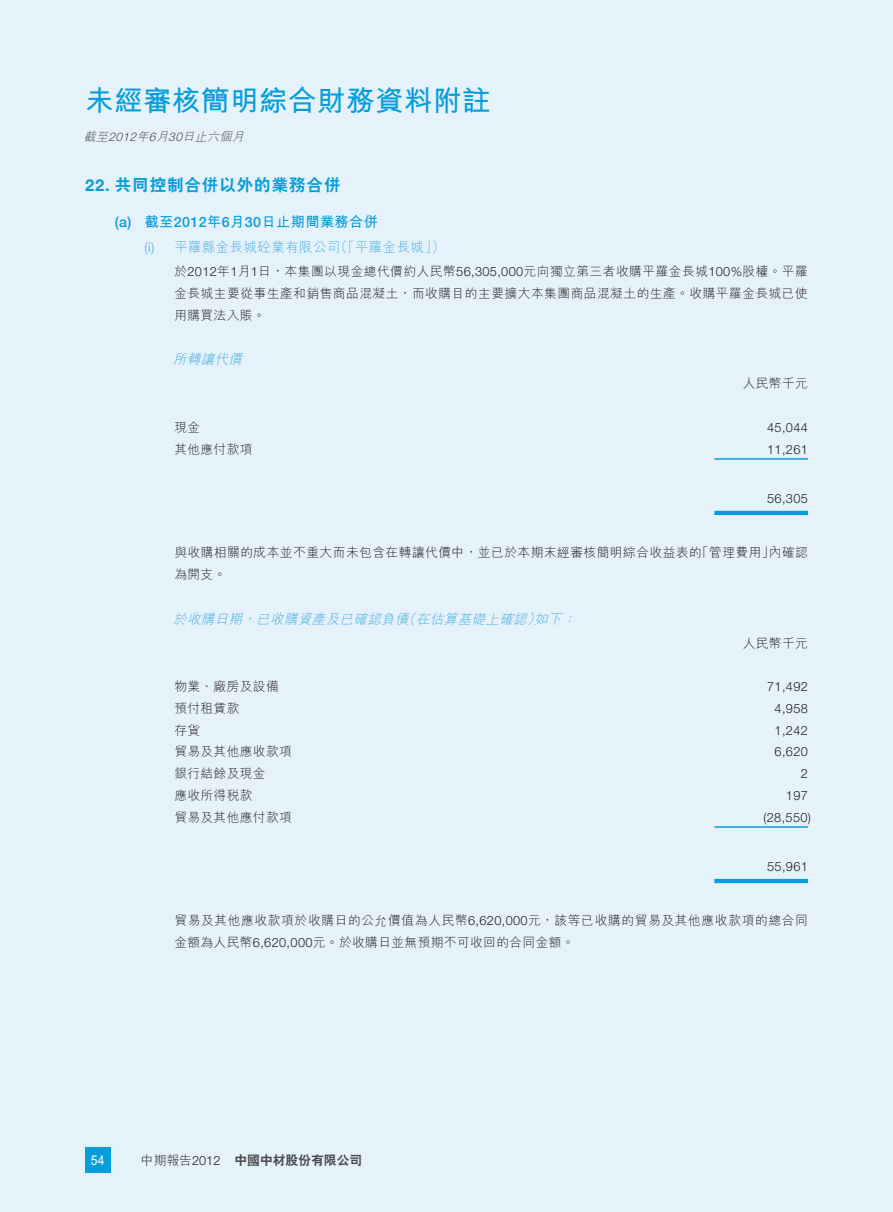
<style>
.page{position:relative;width:893px;height:1212px;background:#e6f2fa}
.page>*{position:absolute;margin:0;border:0;box-sizing:border-box;transform-origin:0 0}
.t1{font:700 28.5px "M Hei HK";letter-spacing:.02em;color:#069ddc}
.t2{font:800 16.5px "C Hei 2 HK";letter-spacing:.055em;color:#069ddc}
.t3{font:700 14.25px "M Hei HK";letter-spacing:.03em;color:#069ddc}
.t4{font:italic 300 13.5px "M Hei HK";color:#46afe3}
.t5{font:300 13.5px "M Hei HK";letter-spacing:.03em;color:#46afe3}
.t6{font:700 13.5px "M Hei HK";color:#fff;scale:.9 1}
.t7{font:300 12.75px/21.8px "M Hei HK";letter-spacing:.035em;color:#231f20}
.t8{font:300 12.75px "Helvetica Neue LT Std";letter-spacing:.03em;color:#231f20}
.t9{font:800 12.75px "C Hei 2 HK";letter-spacing:.005em;color:#4b4c4d}
.t10{font:italic 300 12px "M Hei HK";color:#4b4c4d}
.s1{font-family:"Helvetica Neue LT Std"}
.s2{font-family:"Helvetica Neue LT Std";font-weight:700}
.s3{font-family:"Helvetica Neue LT Std";font-weight:500}
.s4{font-family:"M Hei HK";font-weight:300;color:#231f20}
.s5{font-family:"Helvetica Neue LT Std";font-weight:300;color:#231f20}
</style>
<div class="page">
<div style="left:85px;top:1147px;width:26px;height:26px;background:#069ddc"></div>
<hr style="left:714px;top:458px;width:94px;height:2px;background:#069ddc">
<hr style="left:714px;top:511px;width:94px;height:4px;background:#069ddc">
<hr style="left:714px;top:826px;width:94px;height:2px;background:#069ddc">
<hr style="left:714px;top:879px;width:94px;height:4px;background:#069ddc">
<p class="t1" style="left:85px;top:80px;width:407px">未經審核簡明綜合財務資料附註</p>
<p class="t10" style="left:84px;top:128px;width:165px">截至<span class="s1">2012</span>年<span class="s1">6</span>月<span class="s1">30</span>日止六個月</p>
<p class="t2" style="left:85px;top:174px;width:257px"><span class="s2">22.</span> 共同控制合併以外的業務合併</p>
<p class="t3" style="left:115px;top:211px;width:265px"><span class="s3">(a)</span> 截至<span class="s3">2012</span>年<span class="s3">6</span>月<span class="s3">30</span>日止期間業務合併</p>
<p class="t5" style="left:145px;top:238px;width:302px"><span class="s1">(i)</span> 平羅縣金長城砼業有限公司（「平羅金長城」）</p>
<p class="t7" style="left:174px;top:260px;width:635px;text-align:justify">於<span class="s1">2012</span>年<span class="s1">1</span>月<span class="s1">1</span>日，本集團以現金總代價約人民幣<span class="s1">56,305,000</span>元向獨立第三者收購平羅金長城<span class="s1">100%</span>股權。平羅金長城主要從事生產和銷售商品混凝土，而收購目的主要擴大本集團商品混凝土的生產。收購平羅金長城已使用購買法入賬。</p>
<p class="t4" style="left:173px;top:350px;width:75px">所轉讓代價</p>
<p class="t7" style="left:743px;top:372px;width:67px">人民幣千元</p>
<p class="t7" style="left:174px;top:416px;width:27px">現金</p>
<p class="t8" style="left:767px;top:420px;width:42px">45,044</p>
<p class="t7" style="left:174px;top:437px;width:80px">其他應付款項</p>
<p class="t8" style="left:767px;top:441px;width:42px">11,261</p>
<p class="t8" style="left:767px;top:491px;width:42px">56,305</p>
<p class="t7" style="left:174px;top:541px;width:635px">與收購相關的成本並不重大而未包含在轉讓代價中，並已於本期末經審核簡明綜合收益表的「管理費用」內確認為開支。</p>
<p class="t4" style="left:173px;top:609px;width:408px">於收購日期，已收購資產及已確認負債（在估算基礎上確認）如下：</p>
<p class="t7" style="left:743px;top:631px;width:67px">人民幣千元</p>
<p class="t7" style="left:174px;top:675px;width:106px">物業、廠房及設備</p>
<p class="t8" style="left:767px;top:679px;width:42px">71,492</p>
<p class="t7" style="left:174px;top:697px;width:67px">預付租賃款</p>
<p class="t8" style="left:775px;top:701px;width:35px">4,958</p>
<p class="t7" style="left:174px;top:718px;width:27px">存貨</p>
<p class="t8" style="left:775px;top:722px;width:35px">1,242</p>
<p class="t7" style="left:174px;top:740px;width:119px">貿易及其他應收款項</p>
<p class="t8" style="left:775px;top:744px;width:35px">6,620</p>
<p class="t7" style="left:174px;top:762px;width:93px">銀行結餘及現金</p>
<p class="t8" style="left:801px;top:766px;width:9px">2</p>
<p class="t7" style="left:174px;top:784px;width:80px">應收所得稅款</p>
<p class="t8" style="left:786px;top:788px;width:23px">197</p>
<p class="t7" style="left:174px;top:805px;width:119px">貿易及其他應付款項</p>
<p class="t8" style="left:763px;top:809px;width:49px">(28,550)</p>
<p class="t8" style="left:767px;top:859px;width:42px">55,961</p>
<p class="t7" style="left:174px;top:909px;width:635px">貿易及其他應收款項於收購日的公允價值為人民幣<span class="s1">6,620,000</span>元，該等已收購的貿易及其他應收款項的總合同金額為人民幣<span class="s1">6,620,000</span>元。於收購日並無預期不可收回的合同金額。</p>
<p class="t6" style="left:91px;top:1150px;width:17px">54</p>
<p class="t9" style="left:141px;top:1152px;width:223px"><span class="s4">中期報告</span><span class="s5">2012</span> 中國中材股份有限公司</p>
</div>
